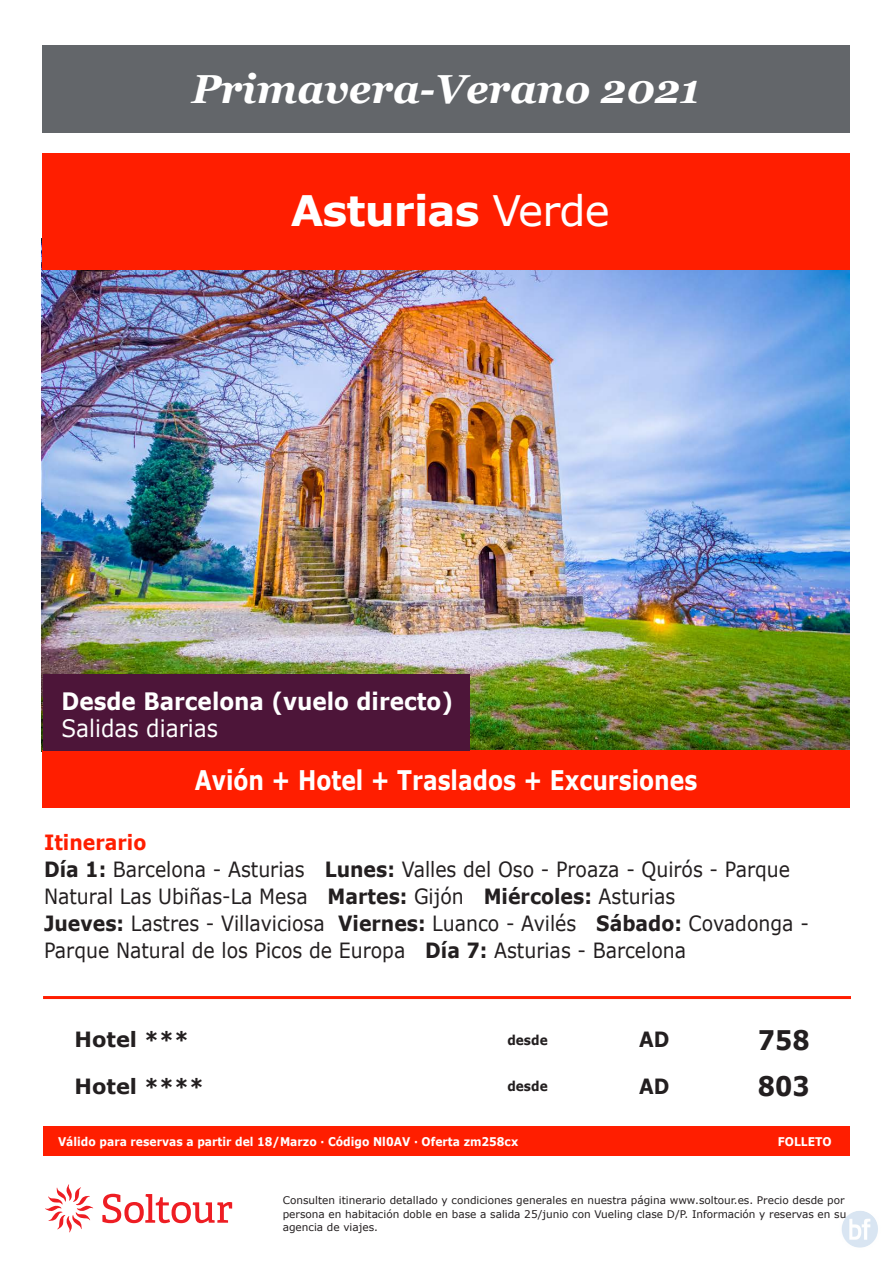
<style>
.page{position:relative;width:893px;height:1263px;background:#fff}
.page>*{position:absolute;margin:0;border:0;box-sizing:border-box;transform-origin:0 0}
.t1{font:700 42px "Verdana";letter-spacing:-.02em;color:#fff}
.t2{font:italic 700 40.5px "Georgia";color:#fff}
.t3{font:700 27px "Verdana";color:#fff;scale:.81 1}
.t4{font:700 27px "Verdana";color:#231f20;scale:.9 1}
.t5{font:700 24px "Verdana";color:#fff;scale:.9 1}
.t6{font:24px "Verdana";color:#fff;scale:.9 1}
.t7{font:21px/27px "Verdana";color:#231f20;scale:.9 1}
.t8{font:700 21px "Verdana";color:#231f20}
.t9{font:700 21px "Verdana";color:#231f20;scale:.9 1}
.t10{font:700 13.5px "Verdana";color:#231f20;scale:.9 1}
.t11{font:700 12px "Verdana";color:#fff;scale:.9 1}
.t12{font:10.5px/13.5px "Verdana";color:#231f20}
.s1{font-weight:400}
.s2{font-weight:700;color:#ff1e00}
.s3{font-weight:700}
</style>
<div class="page">
<div style="left:43px;top:1127px;width:807px;height:29px;background:#ff1e00"></div>
<div style="left:42px;top:45px;width:808px;height:88px;background:#63666a"></div>
<hr style="left:43px;top:996px;width:808px;height:3px;background:#ff1e00">
<img style="left:42px;top:270px;width:808px;height:481px">
<div style="left:42px;top:153px;width:808px;height:117px;background:#ff1e00"></div>
<div style="left:42px;top:751px;width:808px;height:57px;background:#ff1e00"></div>
<div style="left:43px;top:674px;width:426px;height:77px;background:#4d1539"></div>
<svg style="left:45px;top:1184px;width:187px;height:48px"></svg>
<img style="left:841px;top:1211px;width:37px;height:37px">
<h2 class="t2" style="left:192px;top:63px;width:510px">Primavera-Verano 2021</h2>
<h1 class="t1" style="left:291px;top:181px;width:321px">Asturias <span class="s1">Verde</span></h1>
<p class="t5" style="left:61px;top:684px;width:437px">Desde Barcelona (vuelo directo)</p>
<p class="t6" style="left:61px;top:712px;width:176px">Salidas diarias</p>
<p class="t3" style="left:195px;top:761px;width:622px">Avión + Hotel + Traslados + Excursiones</p>
<p class="t7" style="left:44px;top:829px;width:851px"><span class="s2">Itinerario<br></span><span class="s3">Día 1:</span> Barcelona - Asturias <span class="s3">Lunes:</span> Valles del Oso - Proaza - Quirós - Parque Natural Las Ubiñas-La Mesa <span class="s3">Martes:</span> Gijón <span class="s3">Miércoles:</span> Asturias<br><span class="s3">Jueves:</span> Lastres - Villaviciosa <span class="s3">Viernes:</span> Luanco - Avilés <span class="s3">Sábado:</span> Covadonga - Parque Natural de los Picos de Europa <span class="s3">Día 7:</span> Asturias - Barcelona</p>
<p class="t8" style="left:74px;top:1025px;width:116px">Hotel ***</p>
<p class="t10" style="left:507px;top:1030px;width:46px">desde</p>
<p class="t9" style="left:639px;top:1025px;width:35px">AD</p>
<p class="t4" style="left:758px;top:1021px;width:59px">758</p>
<p class="t8" style="left:74px;top:1071px;width:131px">Hotel ****</p>
<p class="t10" style="left:507px;top:1077px;width:46px">desde</p>
<p class="t9" style="left:639px;top:1071px;width:35px">AD</p>
<p class="t4" style="left:758px;top:1067px;width:59px">803</p>
<p class="t11" style="left:58px;top:1133px;width:513px">Válido para reservas a partir del 18/Marzo · Código Nl0AV · Oferta zm258cx</p>
<p class="t11" style="left:778px;top:1133px;width:61px">FOLLETO</p>
<p class="t12" style="left:283px;top:1193px;width:565px">Consulten itinerario detallado y condiciones generales en nuestra página www.soltour.es. Precio desde por persona en habitación doble en base a salida 25/junio con Vueling clase D/P. Información y reservas en su agencia de viajes.</p>
</div>
